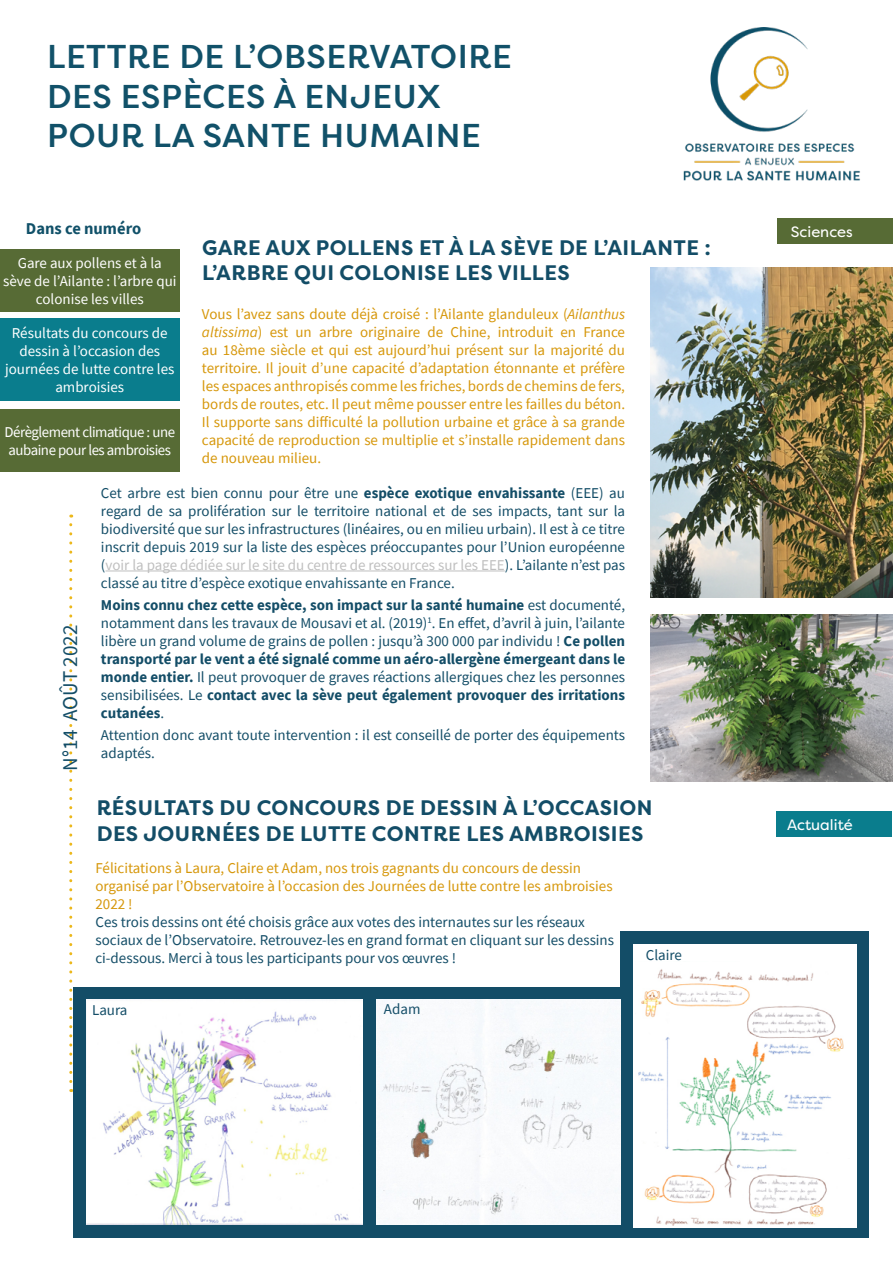
<style>
.page{position:relative;width:893px;height:1263px;background:#fff}
.page>*{position:absolute;margin:0;border:0;box-sizing:border-box;transform-origin:0 0}
.t1{font:500 33px/39.6px "Filson Pro";letter-spacing:.02em;color:#115169}
.t2{font:700 21px/25.2px "Filson Pro";letter-spacing:.02em;color:#134d67}
.t3{font:21px "Source Sans Pro";color:#134d67}
.t4{font:700 16.5px "Source Sans Pro";color:#115169}
.t5{font:15px/18px "Source Sans Pro";color:#134d67;text-align:justify}
.t6{font:15px/18px "Source Sans Pro";color:#d6970a;text-align:justify}
.t7{font:15px/18px "Source Sans Pro";color:#fff;text-align:center}
.t8{font:15px/18px "Source Sans Pro";letter-spacing:-.03em;color:#fff}
.t9{font:15px "Filson Pro";color:#fff}
.s1{font-style:italic}
.s2{font-weight:700}
.s3{color:#bfbfbf}
</style>
<div class="page">
<img style="left:683px;top:27px;width:177px;height:154px">
<svg style="left:69px;top:514px;width:3px;height:567px"></svg>
<hr style="left:106px;top:571px;width:399px;height:1px;background:#bfbfbf">
<div style="left:776px;top:811px;width:115px;height:26px;background:#0a7d8d"></div>
<div style="left:620px;top:931px;width:248px;height:306px;background:#134d67"></div>
<div style="left:73px;top:987px;width:552px;height:250px;background:#134d67"></div>
<div style="left:0;top:249px;width:180px;height:62px;background:#576b35"></div>
<div style="left:633px;top:944px;width:224px;height:284px;background:#fff"></div>
<div style="left:0;top:318px;width:180px;height:82px;background:#0a7d8d"></div>
<div style="left:0;top:409px;width:180px;height:63px;background:#576b35"></div>
<img style="left:87px;top:999px;width:275px;height:226px">
<img style="left:638px;top:969px;width:206px;height:257px">
<img style="left:377px;top:999px;width:243px;height:226px">
<div style="left:778px;top:219px;width:115px;height:25px;background:#576b35"></div>
<img style="left:651px;top:267px;width:242px;height:330px">
<img style="left:651px;top:615px;width:242px;height:167px">
<h1 class="t1" style="left:47px;top:36px;width:466px">LETTRE DE L’OBSERVATOIRE<br>DES ESPÈCES À ENJEUX<br>POUR LA SANTE HUMAINE</h1>
<p class="t4" style="left:26px;top:217px;width:117px">Dans ce numéro</p>
<h2 class="t2" style="left:202px;top:236px;width:510px">GARE AUX POLLENS ET À LA SÈVE DE L’AILANTE :<br>L’ARBRE QUI COLONISE LES VILLES</h2>
<p class="t7" style="left:3px;top:254px;width:175px">Gare aux pollens et à la sève de l’Ailante : l’arbre qui colonise les villes</p>
<p class="t7" style="left:5px;top:324px;width:171px">Résultats du concours de dessin à l’occasion des journées de lutte contre les ambroisies</p>
<p class="t8" style="left:5px;top:423px;width:172px">Dérèglement climatique : une aubaine pour les ambroisies</p>
<p class="t6" style="left:202px;top:305px;width:425px">Vous l’avez sans doute déjà croisé : l’Ailante glanduleux (<span class="s1">Ailanthus altissima</span>) est un arbre originaire de Chine, introduit en France au 18ème siècle et qui est aujourd’hui présent sur la majorité du territoire. Il jouit d’une capacité d’adaptation étonnante et préfère les espaces anthropisés comme les friches, bords de chemins de fers, bords de routes, etc. Il peut même pousser entre les failles du béton.<br>Il supporte sans difficulté la pollution urbaine et grâce à sa grande capacité de reproduction se multiplie et s’installe rapidement dans de nouveau milieu.</p>
<p class="t5" style="left:101px;top:484px;width:526px">Cet arbre est bien connu pour être une <span class="s2">espèce exotique envahissante</span> (EEE) au regard de sa prolifération sur le territoire national et de ses impacts, tant sur la biodiversité que sur les infrastructures (linéaires, ou en milieu urbain). Il est à ce titre inscrit depuis 2019 sur la liste des espèces préoccupantes pour l’Union européenne (<span class="s3">voir la page dédiée sur le site du centre de ressources sur les EEE</span>). L’ailante n’est pas classé au titre d’espèce exotique envahissante en France.</p>
<p class="t5" style="left:101px;top:596px;width:526px"><span class="s2">Moins connu chez cette espèce, son impact sur la santé humaine</span> est documenté, notamment dans les travaux de Mousavi et al. (2019)<sup>1</sup>. En effet, d’avril à juin, l’ailante libère un grand volume de grains de pollen : jusqu’à 300 000 par individu ! <span class="s2">Ce pollen transporté par le vent a été signalé comme un aéro-allergène émergeant dans le monde entier.</span> Il peut provoquer de graves réactions allergiques chez les personnes sensibilisées. Le <span class="s2">contact avec la sève peut également provoquer des irritations cutanées</span>.</p>
<p class="t5" style="left:101px;top:726px;width:526px">Attention donc avant toute intervention : il est conseillé de porter des équipements adaptés.</p>
<h2 class="t3" style="left:57px;top:770px;width:147px;rotate:-90deg">N°14 AOÛT 2022</h2>
<h2 class="t2" style="left:97px;top:796px;width:557px">RÉSULTATS DU CONCOURS DE DESSIN À L’OCCASION<br>DES JOURNÉES DE LUTTE CONTRE LES AMBROISIES</h2>
<p class="t6" style="left:95px;top:858px;width:519px;text-align:left">Félicitations à Laura, Claire et Adam, nos trois gagnants du concours de dessin organisé par l’Observatoire à l’occasion des Journées de lutte contre les ambroisies<br>2022 !</p>
<p class="t5" style="left:95px;top:912px;width:520px;text-align:left">Ces trois dessins ont été choisis grâce aux votes des internautes sur les réseaux sociaux de l’Observatoire. Retrouvez-les en grand format en cliquant sur les dessins ci-dessous. Merci à tous les participants pour vos œuvres !</p>
<p class="t5" style="left:92px;top:1001px;width:37px">Laura</p>
<p class="t5" style="left:646px;top:946px;width:38px">Claire</p>
<p class="t5" style="left:384px;top:1000px;width:38px">Adam</p>
<p class="t9" style="left:791px;top:221px;width:63px">Sciences</p>
<p class="t9" style="left:787px;top:814px;width:67px">Actualité</p>
</div>
